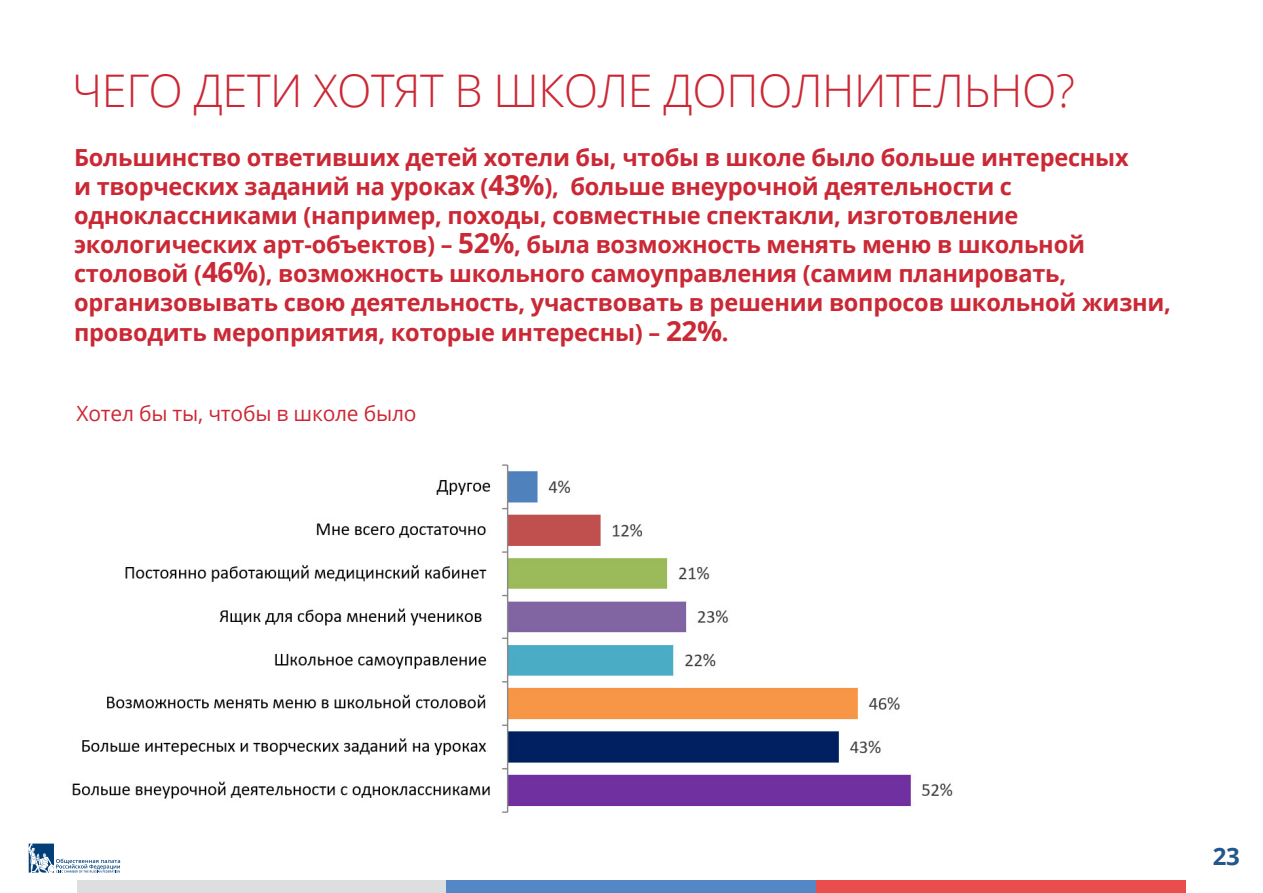
<style>
.page{position:relative;width:1263px;height:893px;background:#fff}
.page>*{position:absolute;margin:0;border:0;box-sizing:border-box;transform-origin:0 0}
.Заголовок{font:300 45px "Open Sans";letter-spacing:-.01em;color:#cb2835}
.t1{font:700 24px "Open Sans";color:#23568c}
.Подзаг{font:700 23.55px/29.1px "Open Sans";letter-spacing:-.01em;color:#cb2835}
.Подзаг-2{font:21px "Open Sans";letter-spacing:-.01em;color:#cb2835}
.s1{font-size:27.75px}
</style>
<div class="page">
<div style="left:77px;top:880px;width:369px;height:13px;background:#dddee0"></div>
<div style="left:446px;top:880px;width:370px;height:13px;background:#5487c6"></div>
<div style="left:816px;top:880px;width:370px;height:13px;background:#e94d4c"></div>
<svg style="left:29px;top:843px;width:91px;height:30px"></svg>
<img style="left:72px;top:464px;width:881px;height:349px">
<p class="Заголовок" style="left:72px;top:60px;width:1004px">ЧЕГО ДЕТИ ХОТЯТ В ШКОЛЕ ДОПОЛНИТЕЛЬНО?</p>
<p class="Подзаг" style="left:74px;top:142px;width:1098px">Большинство ответивших детей хотели бы, чтобы в школе было больше интересных<br>и творческих заданий на уроках (<span class="s1">43%</span>), больше внеурочной деятельности с одноклассниками (например, походы, совместные спектакли, изготовление экологических арт-объектов) – <span class="s1">52%</span>, была возможность менять меню в школьной столовой (<span class="s1">46%</span>), возможность школьного самоуправления (самим планировать, организовывать свою деятельность, участвовать в решении вопросов школьной жизни, проводить мероприятия, которые интересны) – <span class="s1">22%</span>.</p>
<p class="Подзаг-2" style="left:77px;top:399px;width:341px">Хотел бы ты, чтобы в школе было</p>
<p class="t1" style="left:1213px;top:839px;width:29px">23</p>
</div>
